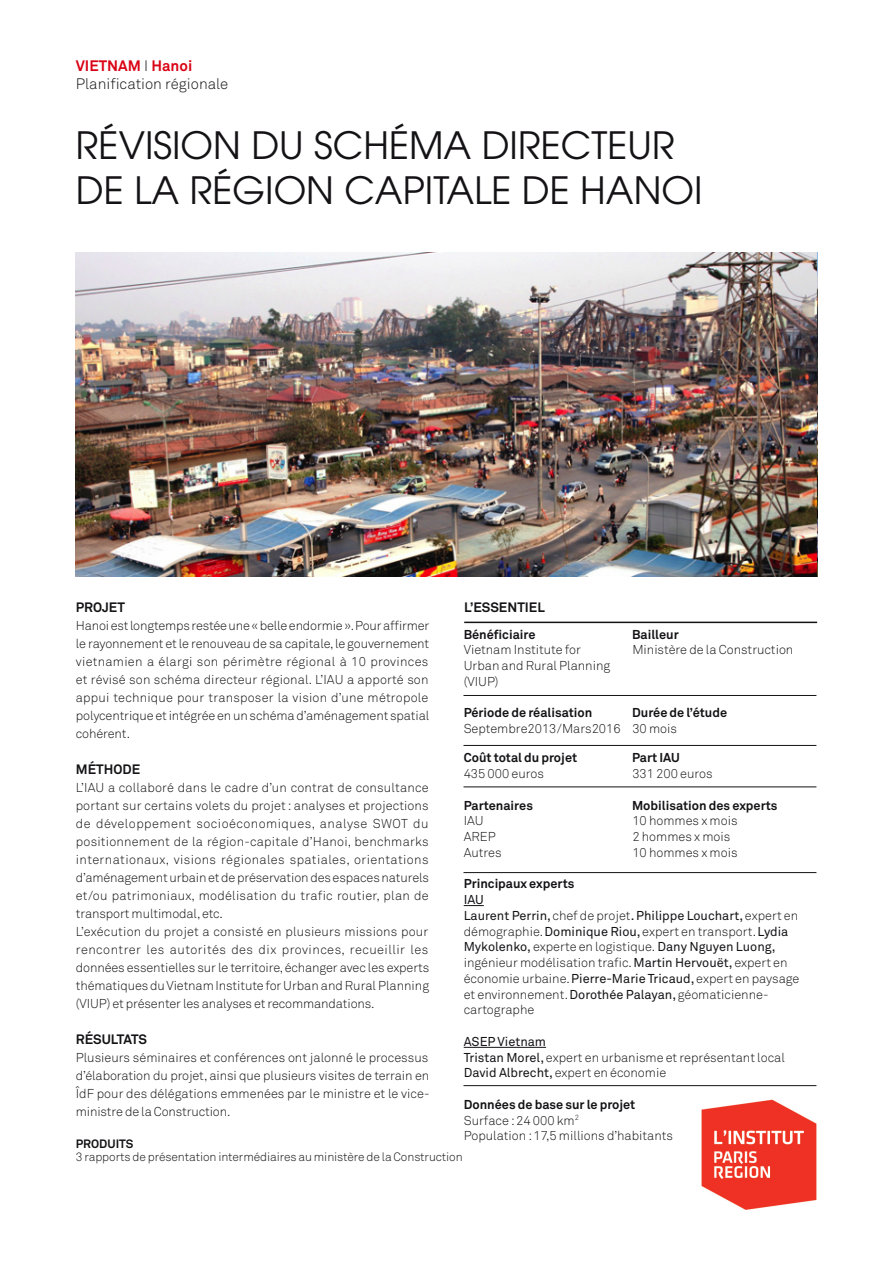
<style>
.page{position:relative;width:893px;height:1263px;background:#fff}
.page>*{position:absolute;margin:0;border:0;box-sizing:border-box;transform-origin:0 0}
.t1{font:37.5px/45px "Avant Garde";color:#141215}
.t2{font:300 15px/18px "Akkurat";color:#141215}
.t3{font:700 13.5px "Akkurat";color:#141215}
.t4{font:300 12.75px/18px "Akkurat";color:#141215}
.t5{font:700 12.75px "Akkurat";color:#141215}
.t6{font:300 12px "Akkurat";letter-spacing:-.01em;color:#141215}
.t7{font:700 12px "Akkurat";color:#141215}
.s1{font-weight:700;color:#da0315}
.s2{font-weight:400}
.s3{font-weight:700}
</style>
<div class="page">
<svg style="left:464px;top:905px;width:20px;height:1px"></svg>
<hr style="left:464px;top:1047px;width:82px;height:1px;background:#141215">
<img style="left:76px;top:252px;width:741px;height:324px">
<hr style="left:464px;top:622px;width:353px;height:1px;background:#141215">
<hr style="left:463px;top:745px;width:353px;height:1px;background:#141215">
<hr style="left:463px;top:695px;width:353px;height:1px;background:#141215">
<hr style="left:463px;top:787px;width:353px;height:1px;background:#141215">
<hr style="left:463px;top:872px;width:353px;height:1px;background:#141215">
<hr style="left:463px;top:1085px;width:353px;height:1px;background:#141215">
<img style="left:701px;top:1099px;width:116px;height:111px">
<p class="t2" style="left:76px;top:57px;width:154px"><span class="s1">VIETNAM</span> I <span class="s1">Hanoi<br></span>Planification régionale</p>
<h1 class="t1" style="left:76px;top:123px;width:628px">RÉVISION DU SCHÉMA DIRECTEUR<br>DE LA RÉGION CAPITALE DE HANOI</h1>
<p class="t3" style="left:76px;top:599px;width:51px">PROJET</p>
<p class="t4" style="left:76px;top:617px;width:355px;text-align:justify">Hanoiestlongtempsrestéeune«belleendormie».Pouraffirmer le rayonnement et le renouveau de sa capitale,le gouvernement vietnamien a élargi son périmètre régional à 10 provinces et révisé son schéma directeur régional. L’IAU a apporté son appui technique pour transposer la vision d’une métropole polycentrique etintégrée enunschémad’aménagement spatial cohérent.</p>
<p class="t3" style="left:76px;top:761px;width:66px">MÉTHODE</p>
<p class="t4" style="left:76px;top:779px;width:355px">L’IAU a collaboré dans le cadre d’un contrat de consultance portant sur certains volets du projet: analyses et projections de développement socioéconomiques, analyse SWOT du positionnement de la région-capitale d’Hanoi, benchmarks internationaux, visions régionales spatiales, orientations d’aménagementurbainetdepréservationdesespacesnaturels et/ou patrimoniaux, modélisation du trafic routier, plan de transport multimodal,etc.<br>L’exécution du projet a consisté en plusieurs missions pour rencontrer les autorités des dix provinces, recueillir les données essentielles sur le territoire,échanger avec les experts thématiquesduVietnamInstitute forUrban and Rural Planning (VIUP) et présenter les analyses et recommandations.</p>
<p class="t3" style="left:76px;top:1031px;width:73px">RÉSULTATS</p>
<p class="t4" style="left:76px;top:1049px;width:355px;text-align:justify">Plusieurs séminaires et conférences ont jalonné le processus d’élaboration du projet, ainsi que plusieurs visites de terrain en ÎdF pour des délégations emmenées par le ministre et le vice&shy;ministre de la Construction.</p>
<p class="t3" style="left:464px;top:599px;width:82px">L’ESSENTIEL</p>
<p class="t5" style="left:464px;top:626px;width:73px">Bénéficiaire</p>
<p class="t5" style="left:632px;top:626px;width:48px">Bailleur</p>
<p class="t4" style="left:464px;top:641px;width:119px">Vietnam Institute for</p>
<p class="t4" style="left:632px;top:641px;width:163px">Ministère de la Construction</p>
<p class="t4" style="left:464px;top:658px;width:148px;line-height:15.8px">Urban and Rural Planning (VIUP)</p>
<p class="t5" style="left:464px;top:705px;width:130px">Période de réalisation</p>
<p class="t5" style="left:632px;top:705px;width:97px">Durée de l’étude</p>
<p class="t4" style="left:464px;top:720px;width:215px">Septembre2013/Mars2016 30 mois</p>
<p class="t5" style="left:464px;top:750px;width:115px">Coût total du projet</p>
<p class="t5" style="left:632px;top:750px;width:49px">Part IAU</p>
<p class="t4" style="left:464px;top:765px;width:82px">435 000 euros</p>
<p class="t4" style="left:632px;top:765px;width:82px">331 200 euros</p>
<p class="t5" style="left:464px;top:797px;width:71px">Partenaires</p>
<p class="t5" style="left:632px;top:797px;width:147px">Mobilisation des experts</p>
<p class="t4" style="left:464px;top:812px;width:21px">IAU</p>
<p class="t4" style="left:632px;top:812px;width:107px">10 hommes x mois</p>
<p class="t4" style="left:464px;top:828px;width:33px">AREP</p>
<p class="t4" style="left:632px;top:828px;width:99px">2 hommes x mois</p>
<p class="t4" style="left:464px;top:844px;width:39px">Autres</p>
<p class="t4" style="left:632px;top:844px;width:107px">10 hommes x mois</p>
<p class="t5" style="left:464px;top:876px;width:112px">Principaux experts</p>
<p class="t4" style="left:464px;top:892px;width:337px;line-height:15.8px"><span class="s2">IAU<br>Laurent Perrin,</span> chef de projet<span class="s2">.Philippe Louchart,</span>expert en démographie.<span class="s2">Dominique Riou,</span>expert en transport.<span class="s2">Lydia Mykolenko,</span> experte en logistique. <span class="s2">Dany Nguyen Luong, </span>ingénieur modélisation trafic.<span class="s2">Martin Hervouët,</span>expert en économie urbaine.<span class="s2">Pierre-Marie Tricaud,</span>expert en paysage et environnement.<span class="s2">Dorothée Palayan,</span>géomaticienne&shy;cartographe</p>
<p class="t4" style="left:464px;top:1034px;width:323px;line-height:15.8px"><span class="s2">ASEPVietnam<br>Tristan Morel,</span>expert en urbanisme et représentant local<br><span class="s2">David Albrecht,</span>expert en économie</p>
<p class="t4" style="left:464px;top:1097px;width:211px;line-height:15.8px"><span class="s3">Données de base sur le projet<br></span>Surface :24 000 km<sup>2<br></sup>Population :17,5 millions d’habitants</p>
<p class="t7" style="left:76px;top:1136px;width:59px">PRODUITS</p>
<p class="t6" style="left:76px;top:1150px;width:388px">3 rapports de présentation intermédiaires au ministère de la Construction</p>
</div>
